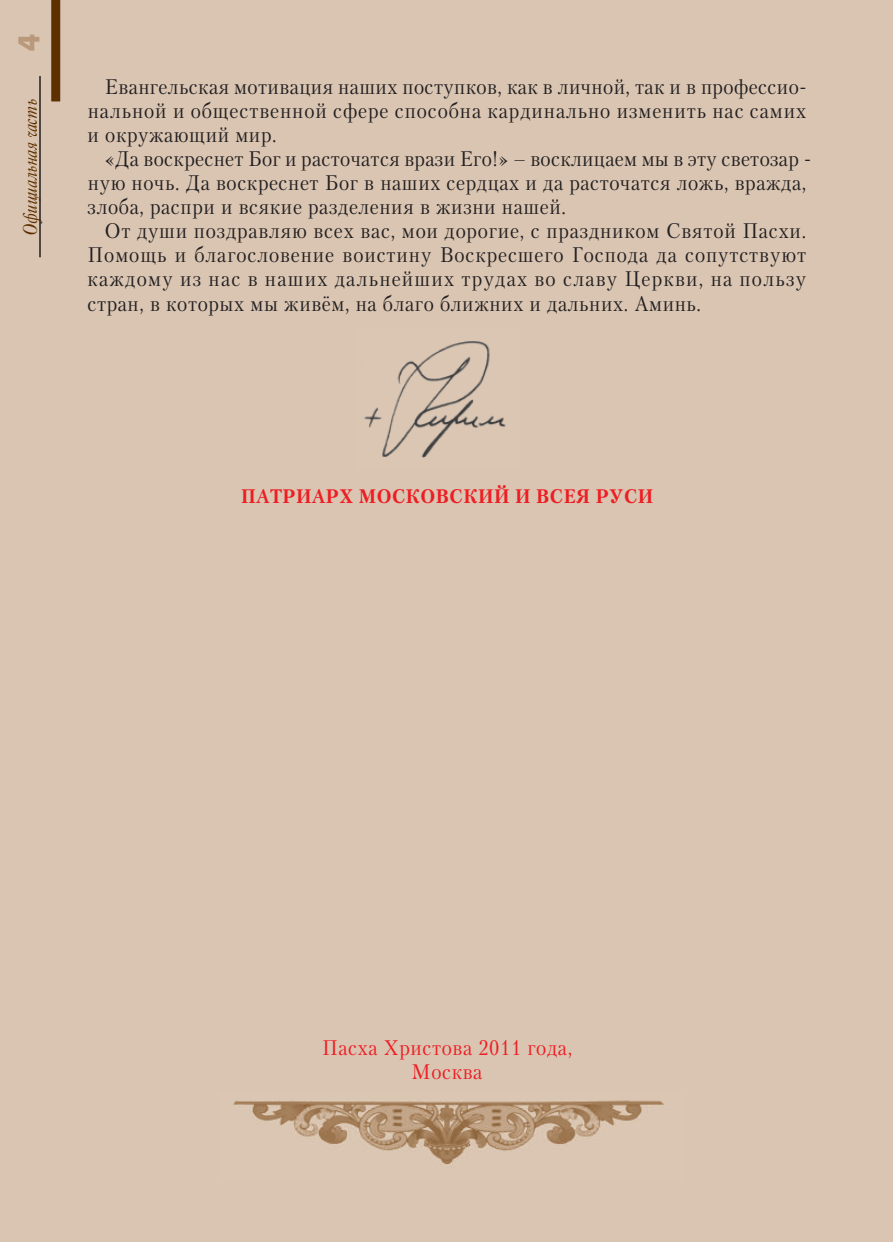
<style>
.page{position:relative;width:893px;height:1242px;background:#d9c5b2}
.page>*{position:absolute;margin:0;border:0;box-sizing:border-box;transform-origin:0 0}
.t1{font:30px "Futuris XC";color:#b9997a;scale:.95 1}
.t2{font:21px/24px "Petersburg C";letter-spacing:.03em;color:#231f20;text-align:justify;scale:.93 1}
.t3{font:21px/24px "Petersburg C";letter-spacing:.03em;color:#ee1d23;text-align:center;scale:.93 1}
.t4{font:700 19.5px "Petersburg C";letter-spacing:.03em;color:#ee1d23;scale:.93 1}
.t5{font:italic 19.5px "Kis CBT";color:#5d3000;scale:.9 1}
</style>
<div class="page">
<img style="left:364px;top:341px;width:142px;height:117px">
<img style="left:233px;top:1100px;width:431px;height:65px">
<div style="left:51px;top:0;width:9px;height:101px;background:#5d3000"></div>
<hr style="left:39px;top:76px;width:2px;height:181px;background:#231f20">
<h1 class="t1" style="left:11px;top:51px;width:19px;rotate:-90deg">4</h1>
<p class="t5" style="left:19px;top:235px;width:153px;rotate:-90deg">Официальная часть</p>
<p class="t2" style="left:88px;top:75px;width:774px;text-indent:17px">Евангельская мотивация наших поступков, как в личной, так и в профес сио - нальной и общественной сфере способна кардинально изменить нас самих и окружающий мир.</p>
<p class="t2" style="left:88px;top:147px;width:779px;text-align:left;text-indent:17px">«Да воскреснет Бог и расточатся врази Его!» – восклицаем мы в эту свето зар - ную ночь. Да воскреснет Бог в наших сердцах и да расточатся ложь, вражда, злоба, распри и всякие разделения в жизни нашей.</p>
<p class="t2" style="left:87px;top:219px;width:774px;text-indent:17px">От души поздравляю всех вас, мои дорогие, с праздником Святой Пасхи.<br>Помощь и благословение воистину Воскресшего Господа да сопутствуют каждому из нас в наших дальнейших трудах во славу Церкви, на пользу стран, в которых мы живём, на благо ближних и дальних. Аминь.</p>
<p class="t4" style="left:241px;top:484px;width:445px">ПАТРИАРХ МОСКОВСКИЙ И ВСЕЯ РУСИ</p>
<p class="t3" style="left:322px;top:1035px;width:270px">Пасха Христова 2011 года,<br>Москва</p>
</div>
